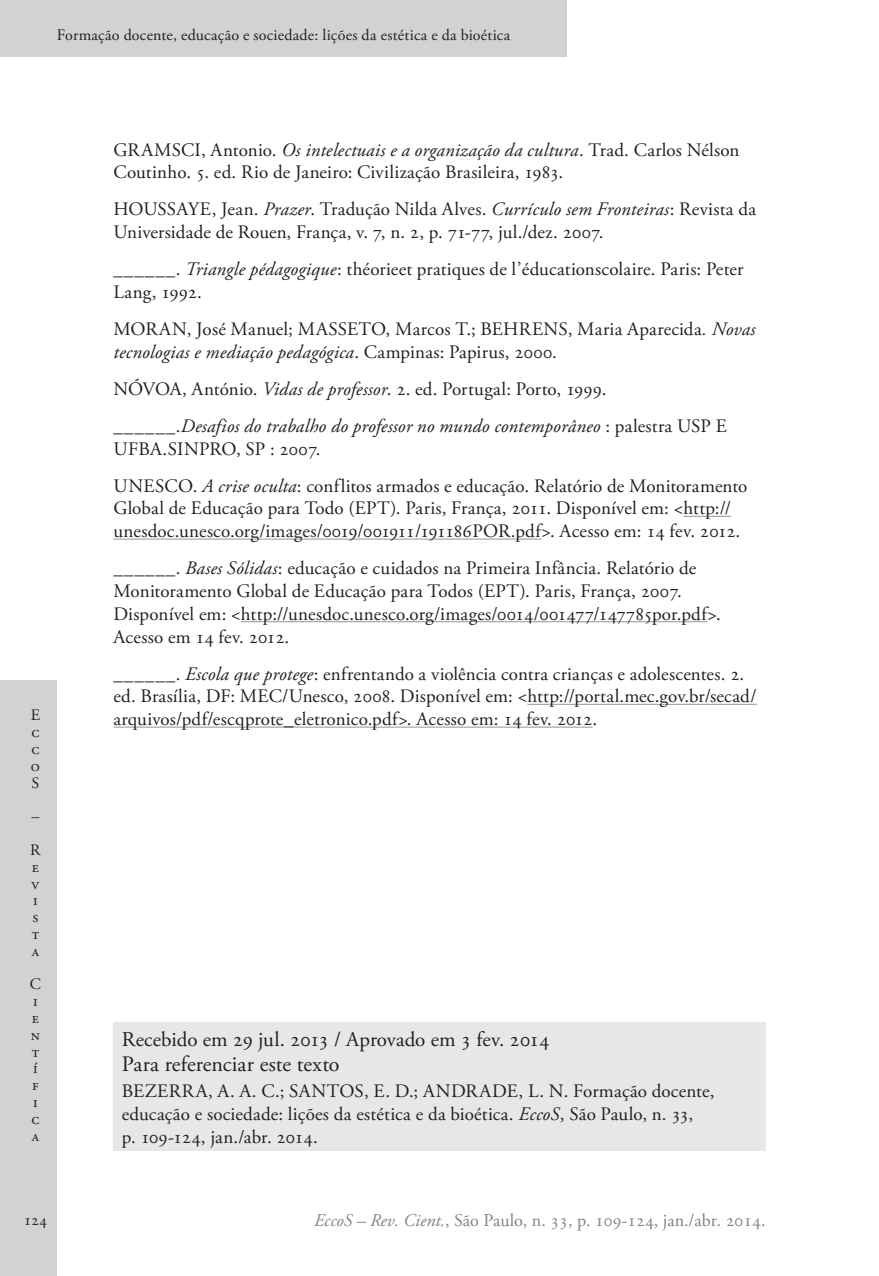
<style>
.page{position:relative;width:879px;height:1276px;background:#fff}
.page>*{position:absolute;margin:0;border:0;box-sizing:border-box;transform-origin:0 0}
.Ec_Tabela_-_titulo{font:22px "Adobe Garamond Pro";color:#231f20}
.Ec_Tabela_-_corpo{font:21px "Adobe Garamond Pro";letter-spacing:-.015em;color:#231f20}
.Ec_Referencias{font:19px/22.8px "Adobe Garamond Pro";letter-spacing:.005em;color:#231f20}
.Ec_Referencias-2{font:italic 19px/22.8px "Adobe Garamond Pro";letter-spacing:.01em;color:#231f20}
.Ec_Referencias-3{font:19px "Adobe Garamond Pro";letter-spacing:-.015em;color:#231f20}
.t1{font:18px "Adobe Garamond Pro";color:#808285}
.t2{font:16px/16.8px "Adobe Garamond Pro";letter-spacing:.015em;color:#231f20;text-align:justify}
.s1{font-style:italic}
.s2{font-style:normal}
</style>
<div class="page">
<div style="left:0;top:680px;width:57px;height:596px;background:#d1d2d4"></div>
<div style="left:0;top:0;width:567px;height:57px;background:#d1d2d4"></div>
<hr style="left:683px;top:516px;width:48px;height:1px;background:#939598">
<hr style="left:113px;top:538px;width:428px;height:1px;background:#939598">
<hr style="left:241px;top:621px;width:466px;height:1px;background:#939598">
<hr style="left:527px;top:704px;width:230px;height:1px;background:#939598">
<hr style="left:113px;top:726px;width:479px;height:1px;background:#939598">
<div style="left:113px;top:1022px;width:652px;height:129px;background:#e6e7e9"></div>
<p class="t2" style="left:57px;top:27px;width:455px">Formação docente, educação e sociedade: lições da estética e da bioética</p>
<p class="t2" style="left:31px;top:707px;width:11px">E c c o S</p>
<p class="t2" style="left:30px;top:800px;width:12px;line-height:33.6px">–<br>R</p>
<p class="t2" style="left:32px;top:859px;width:9px">e v i s t a</p>
<p class="t2" style="left:30px;top:976px;width:13px;text-align:left">C i e n t í f i c a</p>
<p class="Ec_Referencias" style="left:113px;top:139px;width:628px">GRAMSCI, Antonio. <span class="s1">Os intelectuais e a organização da cultura</span>. Trad. Carlos Nélson<br>Coutinho. 5. ed. Rio de Janeiro: Civilização Brasileira, 1983.</p>
<p class="Ec_Referencias" style="left:113px;top:199px;width:644px">HOUSSAYE, Jean. <span class="s1">Prazer</span>. Tradução Nilda Alves. <span class="s1">Currículo sem Fronteiras</span>: Revista da<br>Universidade de Rouen, França, v. 7, n. 2, p. 71-77, jul./dez. 2007.</p>
<p class="Ec_Referencias" style="left:113px;top:258px;width:631px">______. <span class="s1">Triangle pédagogique</span>: théorieet pratiques de l’éducationscolaire. Paris: Peter<br>Lang, 1992.</p>
<p class="Ec_Referencias" style="left:113px;top:318px;width:644px">MORAN, José Manuel; MASSETO, Marcos T.; BEHRENS, Maria Aparecida<span class="s1">. Novas tecnologias e mediação pedagógica</span>. Campinas: Papirus, 2000.</p>
<p class="Ec_Referencias-3" style="left:113px;top:377px;width:494px">NÓVOA, António. <span class="s1">Vidas de professor</span>. 2. ed. Portugal: Porto, 1999.</p>
<p class="Ec_Referencias-2" style="left:113px;top:415px;width:615px"><span class="s2">______.</span>Desafios do trabalho do professor no mundo contemporâneo <span class="s2">: palestra USP E<br>UFBA.SINPRO, SP : 2007.</span></p>
<p class="Ec_Referencias" style="left:113px;top:475px;width:635px">UNESCO. <span class="s1">A crise oculta</span>: conflitos armados e educação. Relatório de Monitoramento<br>Global de Educação para Todo (EPT). Paris, França, 2011. Disponível em: &lt;http:// unesdoc.unesco.org/images/0019/001911/191186POR.pdf&gt;. Acesso em: 14 fev. 2012.</p>
<p class="Ec_Referencias" style="left:113px;top:557px;width:609px">______. <span class="s1">Bases Sólidas</span>: educação e cuidados na Primeira Infância. Relatório de Monitoramento Global de Educação para Todos (EPT). Paris, França, 2007.<br>Disponível em: &lt;http://unesdoc.unesco.org/images/0014/001477/147785por.pdf&gt;.<br>Acesso em 14 fev. 2012.</p>
<p class="Ec_Referencias" style="left:113px;top:663px;width:645px">______. <span class="s1">Escola que protege</span>: enfrentando a violência contra crianças e adolescentes. 2. ed. Brasília, DF: MEC/Unesco, 2008. Disponível em: &lt;http://portal.mec.gov.br/secad/ arquivos/pdf/escqprote_eletronico.pdf&gt;. Acesso em: 14 fev. 2012.</p>
<p class="Ec_Tabela_-_corpo" style="left:122px;top:1027px;width:429px">Recebido em 29 jul. 2013 / Aprovado em 3 fev. 2014</p>
<p class="Ec_Tabela_-_titulo" style="left:122px;top:1051px;width:219px">Para referenciar este texto</p>
<p class="Ec_Referencias" style="left:122px;top:1080px;width:594px">BEZERRA, A. A. C.; SANTOS, E. D.; ANDRADE, L. N. Formação docente, educação e sociedade: lições da estética e da bioética. <span class="s1">EccoS</span>, São Paulo, n. 33,<br>p. 109-124, jan./abr. 2014.</p>
<p class="t2" style="left:24px;top:1212px;width:25px">124</p>
<p class="t1" style="left:314px;top:1209px;width:453px"><span class="s1">EccoS – Rev. Cient.</span>, São Paulo, n. 33, p. 109-124, jan./abr. 2014.</p>
</div>
